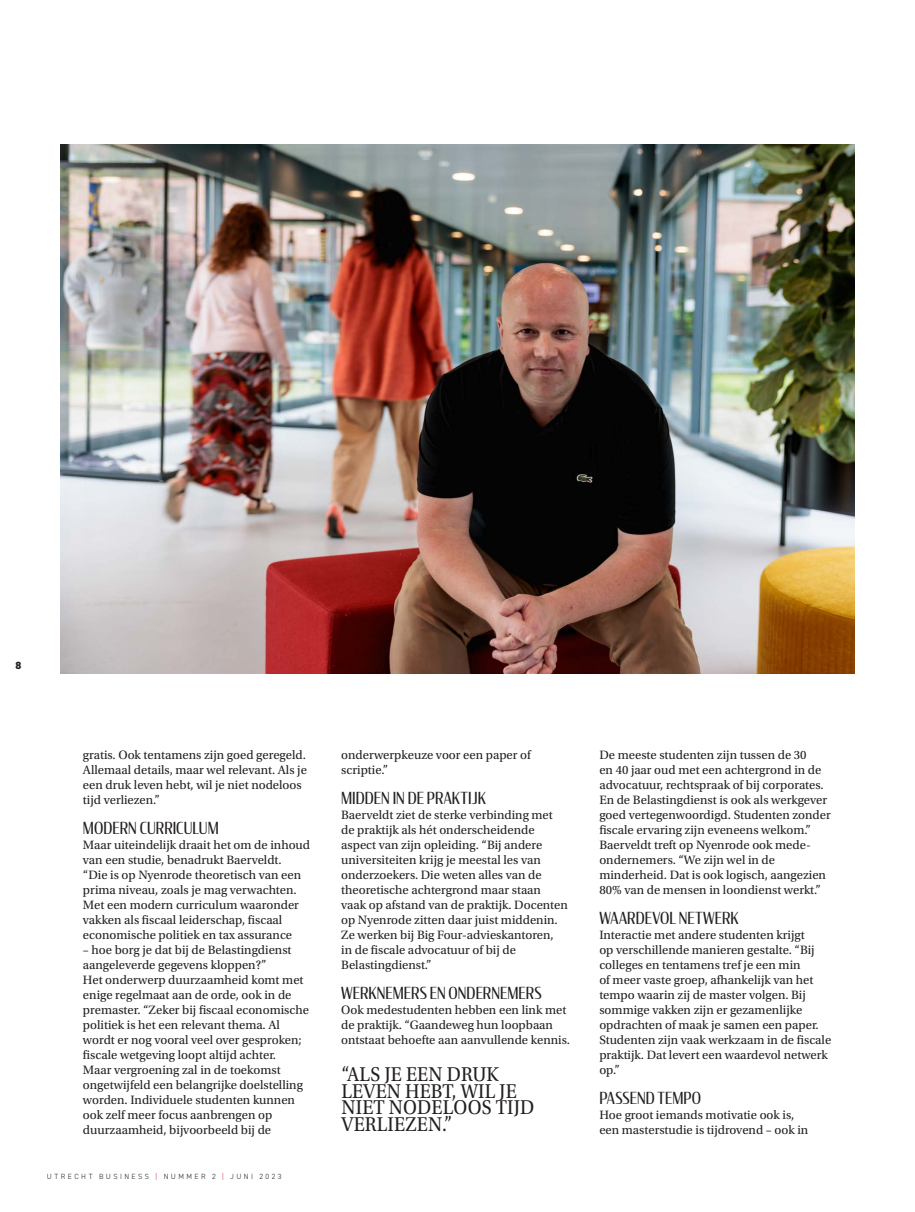
<style>
.page{position:relative;width:915px;height:1212px;background:#fff}
.page>*{position:absolute;margin:0;border:0;box-sizing:border-box;transform-origin:0 0}
.t1{font:21px/16.5px "Utopia Std";letter-spacing:.01em;color:#231f20;scale:.91 1}
.t2{font:16.5px "Condor Cond";letter-spacing:.005em;color:#231f20}
.t3{font:12.75px/15px "Utopia Std";color:#231f20}
.t4{font:800 10.5px "DIN2014";color:#231f20}
.t5{font:300 7.5px "DIN2014";letter-spacing:.325em;color:#231f20}
.s1{color:#d81c23}
</style>
<div class="page">
<img style="left:60px;top:144px;width:794px;height:529px">
<p class="t4" style="left:15px;top:658px;width:7px">8</p>
<p class="t3" style="left:83px;top:748px;width:225px">gratis. Ook tentamens zijn goed geregeld.<br>Allemaal details, maar wel relevant. Als je een druk leven hebt, wil je niet nodeloos tijd verliezen.”</p>
<p class="t2" style="left:83px;top:818px;width:137px">MODERN CURRICULUM</p>
<p class="t3" style="left:83px;top:838px;width:228px">Maar uiteindelijk draait het om de inhoud van een studie, benadrukt Baerveldt.<br>“Die is op Nyenrode theoretisch van een prima niveau, zoals je mag verwachten.<br>Met een modern curriculum waaronder vakken als fiscaal leiderschap, fiscaal economische politiek en tax assurance</p>
<p class="t3" style="left:83px;top:943px;width:227px">– hoe borg je dat bij de Belastingdienst aangeleverde gegevens kloppen?”<br>Het onderwerp duurzaamheid komt met enige regelmaat aan de orde, ook in de premaster. “Zeker bij fiscaal economische politiek is het een relevant thema. Al wordt er nog vooral veel over gesproken; fiscale wetgeving loopt altijd achter.<br>Maar vergroening zal in de toekomst ongetwijfeld een belangrijke doelstelling worden. Individuele studenten kunnen ook zelf meer focus aanbrengen op duurzaamheid, bijvoorbeeld bij de</p>
<p class="t5" style="left:47px;top:1172px;width:236px">UTRECHT BUSINESS <span class="s1">|</span> NUMMER 2 <span class="s1">|</span> JUNI 2023</p>
<p class="t3" style="left:341px;top:747px;width:191px">onderwerpkeuze voor een paper of scriptie.”</p>
<p class="t2" style="left:341px;top:788px;width:146px">MIDDEN IN DE PRAKTIJK</p>
<p class="t3" style="left:341px;top:808px;width:228px">Baerveldt ziet de sterke verbinding met de praktijk als hét onderscheidende aspect van zijn opleiding. “Bij andere universiteiten krijg je meestal les van onderzoekers. Die weten alles van de theoretische achtergrond maar staan vaak op afstand van de praktijk. Docenten op Nyenrode zitten daar juist middenin.<br>Ze werken bij Big Four-advieskantoren,<br>in de fiscale advocatuur of bij de Belastingdienst.”</p>
<p class="t2" style="left:341px;top:983px;width:202px">WERKNEMERS EN ONDERNEMERS</p>
<p class="t3" style="left:341px;top:1003px;width:230px">Ook medestudenten hebben een link met de praktijk. “Gaandeweg hun loopbaan ontstaat behoefte aan aanvullende kennis.</p>
<h1 class="t1" style="left:341px;top:1067px;width:213px">“ALS JE EEN DRUK<br>LEVEN HEBT, WIL JE<br>NIET NODELOOS TIJD<br>VERLIEZEN.”</h1>
<p class="t3" style="left:599px;top:748px;width:233px">De meeste studenten zijn tussen de 30<br>en 40 jaar oud met een achtergrond in de advocatuur, rechtspraak of bij corporates.<br>En de Belastingdienst is ook als werkgever goed vertegenwoordigd. Studenten zonder fiscale ervaring zijn eveneens welkom.” Baerveldt treft op Nyenrode ook mede&shy;ondernemers. “We zijn wel in de minderheid. Dat is ook logisch, aangezien 80% van de mensen in loondienst werkt.”</p>
<p class="t2" style="left:599px;top:908px;width:141px">WAARDEVOL NETWERK</p>
<p class="t3" style="left:599px;top:928px;width:233px">Interactie met andere studenten krijgt<br>op verschillende manieren gestalte. “Bij colleges en tentamens tref je een min<br>of meer vaste groep, afhankelijk van het tempo waarin zij de master volgen. Bij sommige vakken zijn er gezamenlijke opdrachten of maak je samen een paper.<br>Studenten zijn vaak werkzaam in de fiscale praktijk. Dat levert een waardevol netwerk op.”</p>
<p class="t2" style="left:599px;top:1088px;width:103px">PASSEND TEMPO</p>
<p class="t3" style="left:599px;top:1108px;width:210px">Hoe groot iemands motivatie ook is, een masterstudie is tijdrovend – ook in</p>
</div>
